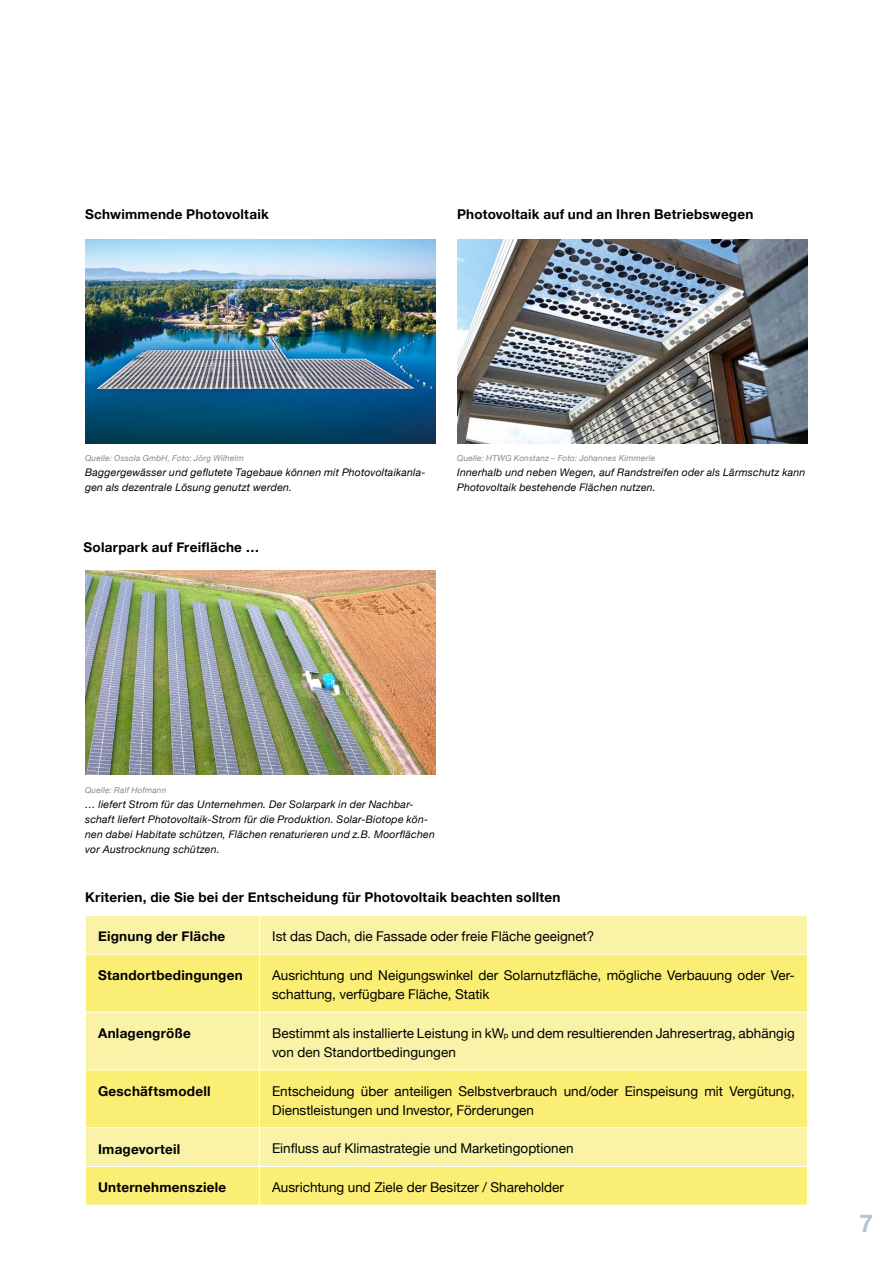
<style>
.page{position:relative;width:893px;height:1263px;background:#fff}
.page>*{position:absolute;margin:0;border:0;box-sizing:border-box;transform-origin:0 0}
.t1{font:700 24.45px "Helvetica Neue";color:#b3c6ca}
.t2{font:13.5px/19.5px "Helvetica Neue";color:#000}
.t3{font:700 13.5px "Helvetica Neue";letter-spacing:.02em;color:#000}
.t4{font:italic 10.5px/15px "Helvetica Neue";letter-spacing:.025em;color:#000}
.t5{font:italic 8.25px "Helvetica Neue";letter-spacing:.025em;color:#878787}
.s1{font-size:7.8px}
</style>
<div class="page">
<div style="left:86px;top:916px;width:721px;height:38px;background:#f9f2a7"></div>
<div style="left:86px;top:955px;width:721px;height:250px;background:#fbee75"></div>
<svg style="left:86px;top:1013px;width:721px;height:153px;fill:#f9f2a7"></svg>
<hr style="left:259px;top:916px;width:1px;height:38px;background:#fff">
<hr style="left:259px;top:1012px;width:1px;height:57px;background:#fff">
<hr style="left:259px;top:1128px;width:1px;height:38px;background:#fff">
<hr style="left:259px;top:1167px;width:1px;height:38px;background:#fff">
<hr style="left:259px;top:954px;width:1px;height:58px;background:#fff">
<hr style="left:85px;top:1012px;width:174px;height:1px;background:#fff">
<hr style="left:259px;top:1012px;width:549px;height:1px;background:#fff">
<hr style="left:85px;top:1069px;width:174px;height:1px;background:#fff">
<hr style="left:259px;top:1069px;width:549px;height:1px;background:#fff">
<hr style="left:259px;top:1070px;width:1px;height:57px;background:#fff">
<hr style="left:85px;top:1127px;width:174px;height:1px;background:#fff">
<hr style="left:259px;top:1127px;width:549px;height:1px;background:#fff">
<hr style="left:85px;top:1166px;width:174px;height:1px;background:#fff">
<hr style="left:259px;top:1166px;width:549px;height:1px;background:#fff">
<img style="left:85px;top:239px;width:351px;height:204px">
<img style="left:85px;top:571px;width:351px;height:204px">
<img style="left:457px;top:239px;width:351px;height:204px">
<p class="t3" style="left:85px;top:204px;width:185px">Schwimmende Photovoltaik</p>
<p class="t3" style="left:457px;top:204px;width:298px">Photovoltaik auf und an Ihren Betriebswegen</p>
<p class="t5" style="left:85px;top:452px;width:160px">Quelle: Ossola GmbH, Foto: Jörg Wilhelm</p>
<p class="t4" style="left:85px;top:466px;width:342px">Baggergewässer und geflutete Tagebaue können mit Photovoltaikanla&shy;gen als dezentrale Lösung genutzt werden.</p>
<p class="t3" style="left:84px;top:536px;width:177px">Solarpark auf Freifläche …</p>
<p class="t5" style="left:457px;top:452px;width:200px">Quelle: HTWG Konstanz – Foto: Johannes Kimmerle</p>
<p class="t4" style="left:457px;top:466px;width:350px">Innerhalb und neben Wegen, auf Randstreifen oder als Lärmschutz kann<br>Photovoltaik bestehende Flächen nutzen.</p>
<p class="t5" style="left:85px;top:784px;width:83px">Quelle: Ralf Hofmann</p>
<p class="t4" style="left:85px;top:797px;width:351px">… liefert Strom für das Unternehmen. Der Solarpark in der Nachbar&shy;schaft liefert Photovoltaik-Strom für die Produktion. Solar-Biotope kön&shy;nen dabei Habitate schützen, Flächen renaturieren und z.B. Moorflächen vor Austrocknung schützen.</p>
<p class="t3" style="left:85px;top:887px;width:477px">Kriterien, die Sie bei der Entscheidung für Photovoltaik beachten sollten</p>
<p class="t3" style="left:98px;top:926px;width:129px">Eignung der Fläche</p>
<p class="t2" style="left:272px;top:927px;width:324px">Ist das Dach, die Fassade oder freie Fläche geeignet?</p>
<p class="t3" style="left:98px;top:965px;width:146px">Standortbedingungen</p>
<p class="t2" style="left:272px;top:966px;width:524px">Ausrichtung und Neigungswinkel der Solarnutzfläche, mögliche Verbauung oder Ver&shy;schattung, verfügbare Fläche, Statik</p>
<p class="t3" style="left:98px;top:1022px;width:94px">Anlagengröße</p>
<p class="t2" style="left:272px;top:1024px;width:524px">Bestimmt als installierte Leistung in kW<span class="s1">p</span> und dem resultierenden Jahresertrag, abhängig von den Standortbedingungen</p>
<p class="t3" style="left:98px;top:1080px;width:114px">Geschäftsmodell</p>
<p class="t2" style="left:272px;top:1082px;width:524px">Entscheidung über anteiligen Selbstverbrauch und/oder Einspeisung mit Vergütung,<br>Dienstleistungen und Investor, Förderungen</p>
<p class="t3" style="left:98px;top:1138px;width:84px">Imagevorteil</p>
<p class="t2" style="left:272px;top:1140px;width:303px">Einfluss auf Klimastrategie und Marketingoptionen</p>
<p class="t3" style="left:98px;top:1177px;width:130px">Unternehmensziele</p>
<p class="t2" style="left:272px;top:1178px;width:293px">Ausrichtung und Ziele der Besitzer / Shareholder</p>
<h1 class="t1" style="left:859px;top:1204px;width:15px">7</h1>
</div>
